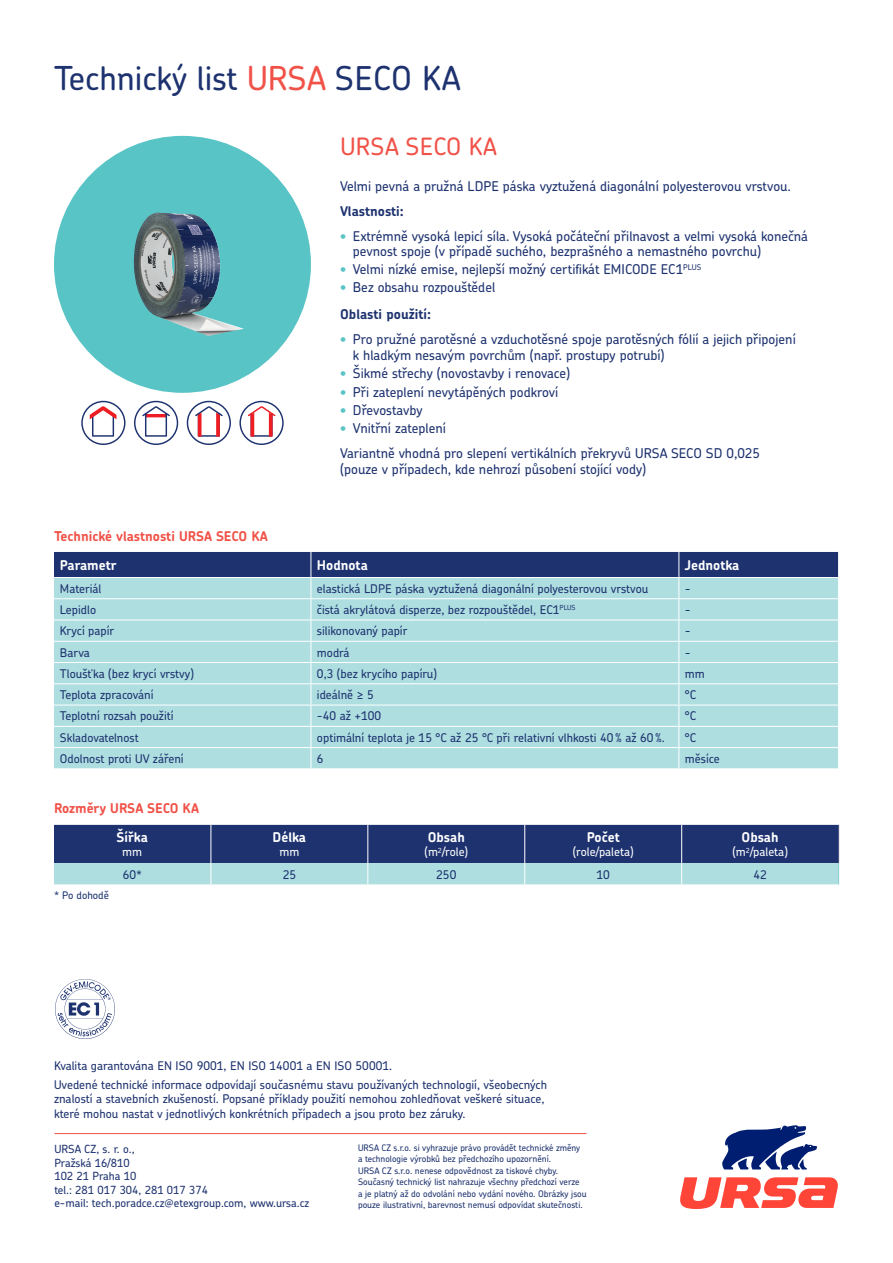
<style>
.page{position:relative;width:893px;height:1263px;background:#fff}
.page>*{position:absolute;margin:0;border:0;box-sizing:border-box;transform-origin:0 0}
.Black{font:500 33px "Chevin Pro";color:#1d326f}
.Black-2{font:500 24px "Chevin Pro";letter-spacing:.015em;color:#f05248}
.Black-3{font:500 13.5px/16.2px "Chevin Pro";color:#1d326f}
.t1{font:700 13.5px "Chevin Pro";color:#fff}
.Black-4{font:700 13.5px "Chevin Pro";color:#f05248}
.Black-5{font:700 13.5px "Chevin Pro";color:#1d326f}
.Black-6{font:500 12px/14.4px "Chevin Pro";color:#1d326f}
.t2{font:500 12px "Chevin Pro";color:#fff}
.Black-7{font:500 11.25px "Chevin Pro";color:#1d326f}
.t3{font:500 10.5px "Chevin Pro";color:#1d326f}
.Black-8{font:500 9px/11.4px "Chevin Pro";color:#1d326f}
.s1{color:#f05248}
.s2{color:#59c4c6}
</style>
<div class="page">
<svg style="left:54px;top:825px;width:785px;height:59px;background:#516f97"></svg>
<svg style="left:54px;top:552px;width:785px;height:216px;background:#a0cbd4"></svg>
<div style="left:54px;top:136px;width:257px;height:257px;background:#59c4c6;border-radius:50%"></div>
<img style="left:133px;top:213px;width:111px;height:123px">
<svg style="left:722px;top:1125px;width:95px;height:44px"></svg>
<svg style="left:680px;top:1177px;width:158px;height:32px"></svg>
<hr style="left:55px;top:1133px;width:531px;height:1px;background:#f05248">
<svg style="left:81px;top:401px;width:44px;height:44px"></svg>
<svg style="left:134px;top:401px;width:44px;height:44px"></svg>
<svg style="left:187px;top:401px;width:44px;height:44px"></svg>
<svg style="left:239px;top:401px;width:45px;height:44px"></svg>
<img style="left:56px;top:979px;width:58px;height:59px">
<p class="Black" style="left:54px;top:56px;width:408px">Technický list <span class="s1">URSA</span> SECO KA</p>
<p class="Black-2" style="left:340px;top:130px;width:158px">URSA SECO KA</p>
<p class="Black-4" style="left:54px;top:527px;width:215px">Technické vlastnosti URSA SECO KA</p>
<p class="Black-3" style="left:340px;top:178px;width:452px">Velmi pevná a pružná LDPE páska vyztužená diagonální polyesterovou vrstvou.</p>
<p class="Black-5" style="left:340px;top:202px;width:65px">Vlastnosti:</p>
<p class="Black-3" style="left:353px;top:228px;width:457px;line-height:15px;text-indent:-13px"><span class="s2">•</span> Extrémně vysoká lepicí síla. Vysoká počáteční přilnavost a velmi vysoká konečná pevnost spoje (v případě suchého, bezprašného a nemastného povrchu)</p>
<p class="Black-3" style="left:340px;top:261px;width:363px"><span class="s2">•</span> Velmi nízké emise, nejlepší možný certifikát EMICODE EC1<sup>PLUS</sup></p>
<p class="Black-3" style="left:340px;top:279px;width:157px"><span class="s2">•</span> Bez obsahu rozpouštědel</p>
<p class="Black-5" style="left:340px;top:305px;width:93px">Oblasti použití:</p>
<p class="Black-3" style="left:353px;top:331px;width:444px;text-indent:-13px"><span class="s2">•</span> Pro pružné parotěsné a vzduchotěsné spoje parotěsných fólií a jejich připojení k hladkým nesavým povrchům (např. prostupy potrubí)</p>
<p class="Black-3" style="left:340px;top:365px;width:231px"><span class="s2">•</span> Šikmé střechy (novostavby i renovace)</p>
<p class="Black-3" style="left:340px;top:383px;width:220px"><span class="s2">•</span> Při zateplení nevytápěných podkroví</p>
<p class="Black-3" style="left:340px;top:402px;width:84px"><span class="s2">•</span> Dřevostavby</p>
<p class="Black-3" style="left:340px;top:420px;width:107px"><span class="s2">•</span> Vnitřní zateplení</p>
<p class="Black-3" style="left:340px;top:445px;width:421px">Variantně vhodná pro slepení vertikálních překryvů URSA SECO SD 0,025 (pouze v případech, kde nehrozí působení stojící vody)</p>
<p class="t1" style="left:60px;top:556px;width:58px">Parametr</p>
<p class="t1" style="left:317px;top:556px;width:53px">Hodnota</p>
<p class="t1" style="left:685px;top:556px;width:56px">Jednotka</p>
<p class="Black-6" style="left:60px;top:581px;width:43px">Materiál</p>
<p class="Black-6" style="left:317px;top:581px;width:333px">elastická LDPE páska vyztužená diagonální polyesterovou vrstvou</p>
<p class="Black-6" style="left:685px;top:581px;width:7px">-</p>
<p class="Black-6" style="left:60px;top:602px;width:38px">Lepidlo</p>
<p class="Black-6" style="left:317px;top:602px;width:260px">čistá akrylátová disperze, bez rozpouštědel, EC1<sup>PLUS</sup></p>
<p class="Black-6" style="left:685px;top:602px;width:7px">-</p>
<p class="Black-6" style="left:60px;top:624px;width:56px">Krycí papír</p>
<p class="Black-6" style="left:317px;top:624px;width:92px">silikonovaný papír</p>
<p class="Black-6" style="left:685px;top:624px;width:7px">-</p>
<p class="Black-6" style="left:60px;top:645px;width:31px">Barva</p>
<p class="Black-6" style="left:317px;top:645px;width:34px">modrá</p>
<p class="Black-6" style="left:685px;top:645px;width:7px">-</p>
<p class="Black-6" style="left:60px;top:666px;width:136px">Tloušťka (bez krycí vrstvy)</p>
<p class="Black-6" style="left:317px;top:666px;width:122px">0,3 (bez krycího papíru)</p>
<p class="Black-6" style="left:685px;top:666px;width:21px">mm</p>
<p class="Black-6" style="left:60px;top:687px;width:95px">Teplota zpracování</p>
<p class="Black-6" style="left:317px;top:687px;width:58px">ideálně ≥ 5</p>
<p class="Black-6" style="left:685px;top:687px;width:13px">°C</p>
<p class="Black-6" style="left:60px;top:709px;width:115px">Teplotní rozsah použití</p>
<p class="Black-6" style="left:317px;top:709px;width:66px">-40 až +100</p>
<p class="Black-6" style="left:685px;top:709px;width:13px">°C</p>
<p class="Black-6" style="left:60px;top:730px;width:80px">Skladovatelnost</p>
<p class="Black-6" style="left:317px;top:730px;width:349px">optimální teplota je 15 °C až 25 °C při relativní vlhkosti 40% až 60%.</p>
<p class="Black-6" style="left:685px;top:730px;width:13px">°C</p>
<p class="Black-6" style="left:60px;top:751px;width:125px">Odolnost proti UV záření</p>
<p class="Black-6" style="left:317px;top:751px;width:8px">6</p>
<p class="Black-6" style="left:685px;top:751px;width:36px">měsíce</p>
<p class="Black-4" style="left:54px;top:799px;width:146px">Rozměry URSA SECO KA</p>
<p class="t1" style="left:117px;top:828px;width:33px">Šířka</p>
<p class="t2" style="left:122px;top:844px;width:21px">mm</p>
<p class="t1" style="left:273px;top:828px;width:35px">Délka</p>
<p class="t2" style="left:279px;top:844px;width:21px">mm</p>
<p class="t1" style="left:428px;top:828px;width:39px">Obsah</p>
<p class="t2" style="left:424px;top:844px;width:45px">(m<sup>2</sup>/role)</p>
<p class="t1" style="left:587px;top:828px;width:35px">Počet</p>
<p class="t2" style="left:573px;top:844px;width:62px">(role/paleta)</p>
<p class="t1" style="left:742px;top:828px;width:39px">Obsah</p>
<p class="t2" style="left:732px;top:844px;width:57px">(m<sup>2</sup>/paleta)</p>
<p class="t3" style="left:54px;top:888px;width:56px">* Po dohodě</p>
<p class="Black-6" style="left:123px;top:867px;width:21px">60*</p>
<p class="Black-6" style="left:283px;top:867px;width:15px">25</p>
<p class="Black-6" style="left:436px;top:867px;width:22px">250</p>
<p class="Black-6" style="left:596px;top:867px;width:15px">10</p>
<p class="Black-6" style="left:753px;top:867px;width:15px">42</p>
<p class="Black-6" style="left:54px;top:1058px;width:340px">Kvalita garantována EN ISO 9001, EN ISO 14001 a EN ISO 50001.</p>
<p class="Black-6" style="left:54px;top:1077px;width:495px">Uvedené technické informace odpovídají současnému stavu používaných technologií, všeobecných znalostí a stavebních zkušeností. Popsané příklady použití nemohou zohledňovat veškeré situace, které mohou nastat v jednotlivých konkrétních případech a jsou proto bez záruky.</p>
<p class="Black-7" style="left:54px;top:1142px;width:82px">URSA CZ, s. r. o.,</p>
<p class="Black-7" style="left:54px;top:1155px;width:77px">Pražská 16/810</p>
<p class="Black-7" style="left:54px;top:1169px;width:84px">102 21 Praha 10</p>
<p class="Black-7" style="left:54px;top:1182px;width:155px">tel.: 281 017 304, 281 017 374</p>
<p class="Black-7" style="left:54px;top:1196px;width:256px">e-mail: tech.poradce.cz@etexgroup.com, www.ursa.cz</p>
<p class="Black-8" style="left:358px;top:1142px;width:224px">URSA CZ s.r.o. si vyhrazuje právo provádět technické změny a technologie výrobků bez předchozího upozornění.</p>
<p class="Black-8" style="left:358px;top:1165px;width:230px">URSA CZ s.r.o. nenese odpovědnost za tiskové chyby.<br>Současný technický list nahrazuje všechny předchozí verze<br>a je platný až do odvolání nebo vydání nového. Obrázky jsou pouze ilustrativní, barevnost nemusí odpovídat skutečnosti.</p>
</div>
